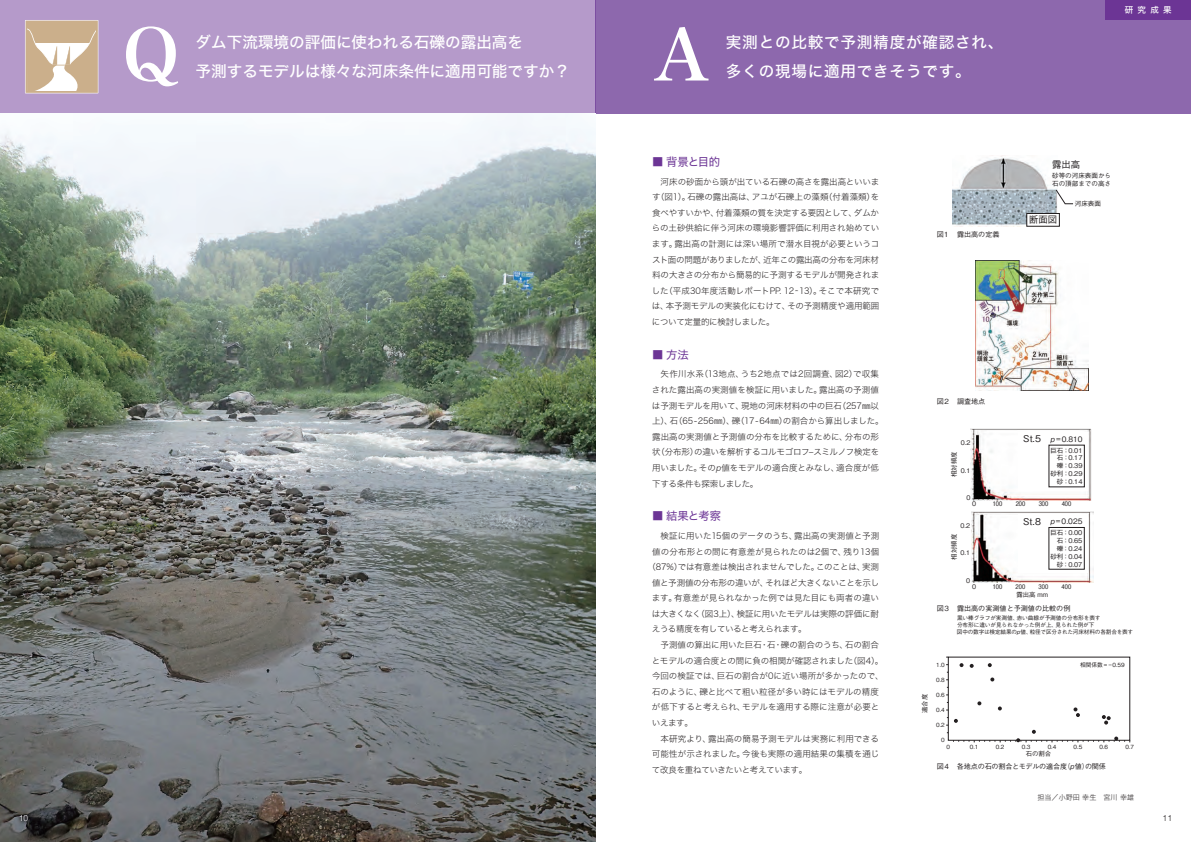
<style>
.page{position:relative;width:1191px;height:842px;background:#fff}
.page>*{position:absolute;margin:0;border:0;box-sizing:border-box;transform-origin:0 0}
.t1{font:70.9px "Hira Min Std W6";color:#fff}
.t2{font:15.6px "Hira Kaku Std W5";color:#fff}
.t3{font:15.6px "Hira Kaku Std W5";letter-spacing:.05em;color:#fff}
.t4{font:11.3px "Hira Kaku Std W4";letter-spacing:-.045em;color:#6c3595}
.t5{font:500 9.4px "Gothic BBB Pro";color:#231f20}
.t6{font:8.5px/15.6px "Hira Kaku Std W2";letter-spacing:-.01em;color:#231f20;text-align:justify}
.t7{font:8.5px "Hira Kaku Std W2";letter-spacing:-.045em;color:#231f20}
.t8{font:8.5px "Hira Kaku Std W2";letter-spacing:.01em;color:#231f20}
.t9{font:8.5px "Hira Kaku Std W2";letter-spacing:-.035em;color:#231f20}
.t10{font:8.5px "Hira Kaku Std W5";color:#fff}
.t11{font:300 8.5px "Helvetica";color:#fff}
.t12{font:300 8.5px "Helvetica";color:#231f20}
.t13{font:500 7.5px "Gothic BBB Pro";color:#231f20}
.t14{font:500 7.1px "Gothic BBB Pro";color:#231f20}
.t15{font:500 7.1px "Gothic BBB Pro";letter-spacing:-.025em;color:#231f20}
.t16{font:7.1px "Hira Kaku Std W2";color:#231f20}
.t17{font:500 6.5px/7.9px "Gothic BBB Pro";color:#231f20;text-align:right}
.t18{font:500 6.4px "Gothic BBB Pro";color:#231f20}
.t19{font:500 5.7px/7.1px "Gothic BBB Pro";letter-spacing:-.02em;color:#231f20}
.s1{font-family:"Koz Go Pr 6 N"}
.s2{font-family:"Hira Kaku Pro N W2"}
.s3{font-size:9.4px}
</style>
<div class="page">
<div style="left:595px;top:0;width:596px;height:113px;background:#8d68ad"></div>
<div style="left:0;top:0;width:595px;height:113px;background:#b59aca"></div>
<div style="left:1106px;top:0;width:85px;height:20px;background:#6c3595"></div>
<img style="left:0;top:113px;width:595px;height:729px">
<svg style="left:25px;top:20px;width:73px;height:73px;background:#d8c4aa"></svg>
<img style="left:975px;top:261px;width:114px;height:129px">
<svg style="left:959px;top:663px;width:4px;height:4px"></svg>
<svg style="left:987px;top:663px;width:4px;height:4px"></svg>
<svg style="left:969px;top:664px;width:4px;height:4px"></svg>
<svg style="left:990px;top:677px;width:4px;height:4px"></svg>
<svg style="left:946px;top:695px;width:184px;height:47px"></svg>
<img style="left:971px;top:511px;width:122px;height:71px">
<div style="left:1018px;top:514px;width:69px;height:59px;background:#fff"></div>
<img style="left:970px;top:429px;width:122px;height:71px">
<div style="left:1018px;top:432px;width:69px;height:59px;background:#fff"></div>
<img style="left:952px;top:156px;width:105px;height:71px">
<div style="left:1026px;top:213px;width:33px;height:13px;background:#fff"></div>
<div style="left:1026px;top:213px;width:33px;height:13px;border:1px solid #231f20"></div>
<svg style="left:1055px;top:190px;width:18px;height:14px"></svg>
<img style="left:0;top:777px;width:66px;height:65px">
<p class="t1" style="left:122px;top:4px;width:59px">Q</p>
<p class="t2" style="left:196px;top:31px;width:329px">ダム下流環境の評価に使われる石礫の露出高を</p>
<p class="t2" style="left:196px;top:59px;width:376px">予測するモデルは様々な河床条件に適用可能ですか？</p>
<p class="t1" style="left:653px;top:4px;width:57px">A</p>
<p class="t3" style="left:726px;top:31px;width:279px">実測との比較で予測精度が確認され、</p>
<p class="t3" style="left:726px;top:59px;width:246px">多くの現場に適用できそうです。</p>
<p class="t10" style="left:1124px;top:3px;width:48px">研究成果</p>
<p class="t4" style="left:652px;top:153px;width:69px"><span class="s1">■</span> 背景と目的</p>
<p class="t6" style="left:652px;top:173px;width:229px">　河床の砂面から頭が出ている石礫の高さを露出高といいます（図1）。石礫の露出高は、アユが石礫上の藻類（付着藻類）を食べやすいかや、付着藻類の質を決定する要因として、ダムからの土砂供給に伴う河床の環境影響評価に利用され始めています。露出高の計測には深い場所で潜水目視が必要というコスト面の問題がありましたが、近年この露出高の分布を河床材料の大きさの分布から簡易的に予測するモデルが開発されました（平成30年度活動レポートPP. 12‐13）。そこで本研究では、本予測モデルの実装化にむけて、その予測精度や適用範囲について定量的に検討しました。</p>
<p class="t4" style="left:652px;top:346px;width:38px"><span class="s1">■</span> 方法</p>
<p class="t6" style="left:652px;top:366px;width:233px;text-align:left">　矢作川水系（13地点、うち2地点では2回調査、図2）で収集された露出高の実測値を検証に用いました。露出高の予測値は予測モデルを用いて、現地の河床材料の中の巨石（257㎜以上）、石（65-256㎜）、礫（17-64㎜）の割合から算出しました。露出高の実測値と予測値の分布を比較するために、分布の形状（分布形）の違いを解析するコルモゴロフ‒スミルノフ検定を用いました。その<span class="s2">p</span>値をモデルの適合度とみなし、適合度が低下する条件も探索しました。</p>
<p class="t14" style="left:937px;top:229px;width:64px">図1 露出高の定義</p>
<p class="t5" style="left:1052px;top:157px;width:30px">露出高</p>
<p class="t17" style="left:1052px;top:171px;width:60px;text-align:left">砂等の河床表面から石の頂部までの高さ</p>
<p class="t5" style="left:1029px;top:212px;width:30px">断面図</p>
<p class="t17" style="left:1074px;top:199px;width:28px">河床表面</p>
<p class="t14" style="left:937px;top:395px;width:50px">図2 調査地点</p>
<p class="t18" style="left:961px;top:438px;width:11px">0.2</p>
<p class="t18" style="left:949px;top:477px;width:27px;rotate:-90deg">相対頻度</p>
<p class="t18" style="left:961px;top:465px;width:11px">0.1</p>
<p class="t13" style="left:1023px;top:433px;width:61px"><span class="s3">St.5</span> 　p=0.810</p>
<p class="t17" style="left:1050px;top:445px;width:34px">巨石：0.01石：0.17礫：0.39砂利：0.29砂：0.14</p>
<p class="t18" style="left:966px;top:493px;width:6px">0</p>
<p class="t18" style="left:972px;top:499px;width:6px">0</p>
<p class="t18" style="left:992px;top:499px;width:11px">100</p>
<p class="t18" style="left:1015px;top:499px;width:11px">200</p>
<p class="t18" style="left:1038px;top:499px;width:11px">300</p>
<p class="t18" style="left:1061px;top:499px;width:11px">400</p>
<p class="t4" style="left:652px;top:507px;width:70px"><span class="s1">■</span> 結果と考察</p>
<p class="t6" style="left:652px;top:528px;width:228px">　検証に用いた15個のデータのうち、露出高の実測値と予測</p>
<p class="t8" style="left:652px;top:545px;width:228px">値の分布形との間に有意差が見られたのは2個で、残り13個</p>
<p class="t6" style="left:647px;top:559px;width:233px">（87%）では有意差は検出されませんでした。このことは、実測</p>
<p class="t9" style="left:652px;top:576px;width:229px">値と予測値の分布形の違いが、それほど大きくないことを示し</p>
<p class="t6" style="left:652px;top:590px;width:229px">ます。有意差が見られなかった例では見た目にも両者の違い</p>
<p class="t6" style="left:652px;top:606px;width:229px">は大きくなく（図3上）、検証に用いたモデルは実際の評価に耐</p>
<p class="t7" style="left:652px;top:623px;width:156px">えうる精度を有していると考えられます。</p>
<p class="t6" style="left:652px;top:637px;width:228px">　予測値の算出に用いた巨石・石・礫の割合のうち、石の割合</p>
<p class="t6" style="left:652px;top:652px;width:233px">とモデルの適合度との間に負の相関が確認されました（図4）。</p>
<p class="t6" style="left:652px;top:668px;width:233px">今回の検証では、巨石の割合が0に近い場所が多かったので、</p>
<p class="t6" style="left:652px;top:684px;width:228px">石のように、礫と比べて粗い粒径が多い時にはモデルの精度</p>
<p class="t6" style="left:652px;top:699px;width:229px">が低下すると考えられ、モデルを適用する際に注意が必要と</p>
<p class="t6" style="left:652px;top:715px;width:43px">いえます。</p>
<p class="t6" style="left:652px;top:730px;width:229px">　本研究より、露出高の簡易予測モデルは実務に利用できる</p>
<p class="t6" style="left:652px;top:746px;width:229px">可能性が示されました。今後も実際の適用結果の集積を通じ</p>
<p class="t7" style="left:652px;top:763px;width:157px">て改良を重ねていきたいと考えています。</p>
<p class="t18" style="left:960px;top:520px;width:11px">0.2</p>
<p class="t18" style="left:949px;top:559px;width:27px;rotate:-90deg">相対頻度</p>
<p class="t18" style="left:960px;top:548px;width:11px">0.1</p>
<p class="t18" style="left:966px;top:575px;width:6px">0</p>
<p class="t18" style="left:972px;top:581px;width:6px">0</p>
<p class="t13" style="left:1023px;top:515px;width:61px"><span class="s3">St.8</span> 　p=0.025</p>
<p class="t17" style="left:1050px;top:528px;width:34px">巨石：0.00石：0.65礫：0.24砂利：0.04砂：0.07</p>
<p class="t18" style="left:992px;top:581px;width:11px">100</p>
<p class="t18" style="left:1015px;top:581px;width:11px">200</p>
<p class="t18" style="left:1038px;top:581px;width:11px">300</p>
<p class="t18" style="left:1061px;top:581px;width:11px">400</p>
<p class="t18" style="left:1016px;top:590px;width:33px">露出高 mm</p>
<p class="t14" style="left:937px;top:602px;width:14px">図3</p>
<p class="t14" style="left:957px;top:602px;width:115px">露出高の実測値と予測値の比較の例</p>
<p class="t19" style="left:957px;top:613px;width:178px">黒い棒グラフが実測値、赤い曲線が予測値の分布形を表す<br>分布形に違いが見られなかった例が上、見られた例が下<br>図中の数字は検定結果のp値、粒径で区分された河床材料の各割合を表す</p>
<p class="t18" style="left:919px;top:713px;width:21px;rotate:-90deg">適合度</p>
<p class="t19" style="left:936px;top:660px;width:10px">1.0</p>
<p class="t19" style="left:936px;top:676px;width:10px">0.8</p>
<p class="t19" style="left:936px;top:691px;width:10px">0.6</p>
<p class="t19" style="left:936px;top:706px;width:10px">0.4</p>
<p class="t19" style="left:936px;top:721px;width:10px">0.2</p>
<p class="t19" style="left:941px;top:736px;width:5px">0</p>
<p class="t19" style="left:946px;top:742px;width:5px">0</p>
<p class="t19" style="left:970px;top:742px;width:10px">0.1</p>
<p class="t19" style="left:995px;top:742px;width:10px">0.2</p>
<p class="t19" style="left:1080px;top:660px;width:46px">相関係数 =ー0.59</p>
<p class="t19" style="left:1021px;top:742px;width:10px">0.3</p>
<p class="t19" style="left:1047px;top:742px;width:10px">0.4</p>
<p class="t18" style="left:1025px;top:748px;width:27px">石の割合</p>
<p class="t19" style="left:1073px;top:742px;width:10px">0.5</p>
<p class="t19" style="left:1099px;top:742px;width:10px">0.6</p>
<p class="t19" style="left:1125px;top:742px;width:10px">0.7</p>
<p class="t15" style="left:937px;top:761px;width:170px">図4 各地点の石の割合とモデルの適合度（p値）の関係</p>
<p class="t16" style="left:1037px;top:792px;width:98px">担当／小野田 幸生　宮川 幸雄</p>
<p class="t11" style="left:19px;top:811px;width:11px">10</p>
<p class="t12" style="left:1162px;top:811px;width:11px">11</p>
</div>
